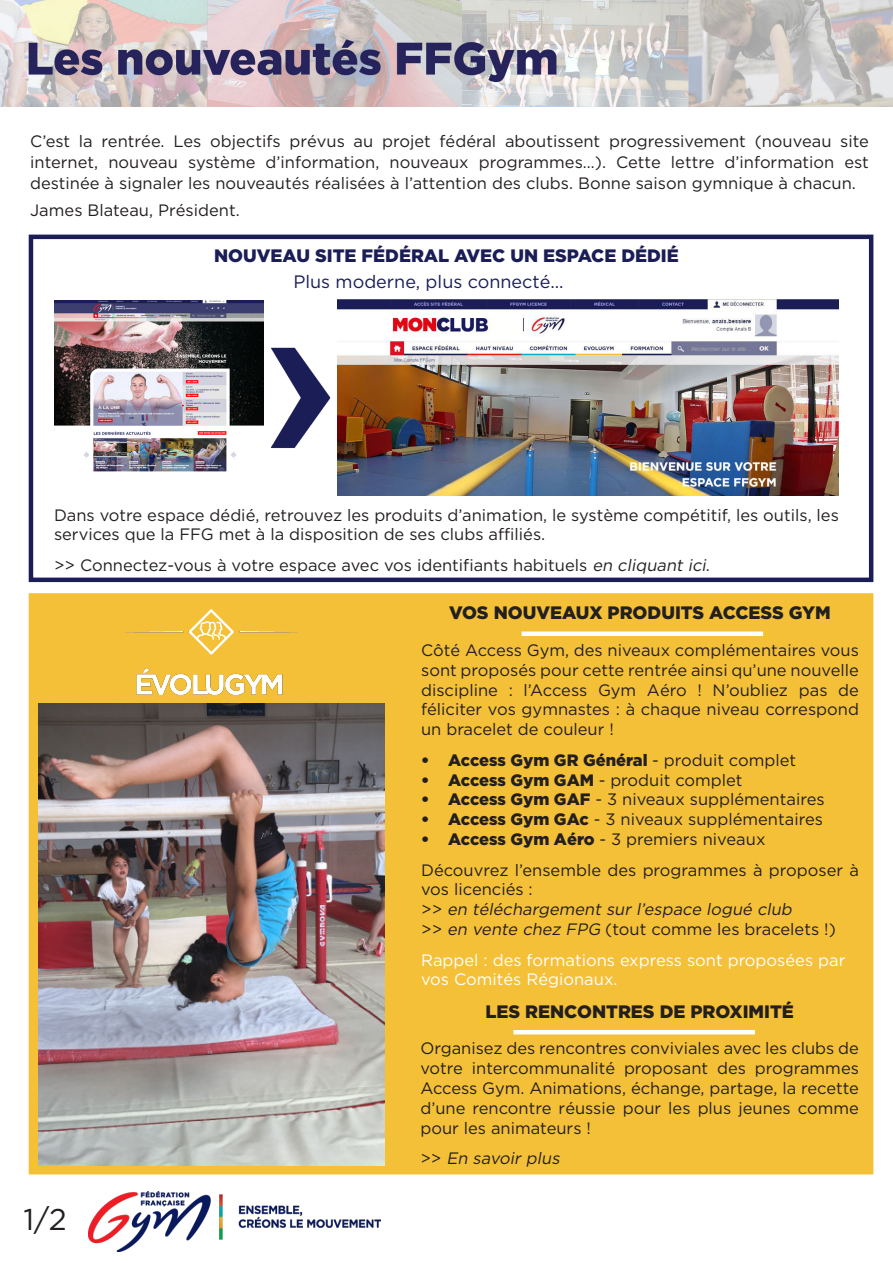
<style>
.page{position:relative;width:893px;height:1263px;background:#fff}
.page>*{position:absolute;margin:0;border:0;box-sizing:border-box;transform-origin:0 0}
.t1{font:30px "Gotham HTF";color:#231f20}
.t2{font:900 18px "Gotham HTF";color:#231f20}
.t3{font:900 18px "Gotham HTF";color:#1a1d56}
.t4{font:18px "Gotham HTF";color:#1a1d56}
.t5{font:16.5px/19.8px "Gotham HTF";color:#231f20;text-align:justify}
.t6{font:16.5px/19.8px "Gotham HTF";color:#fff}
.t7{font:italic 16.5px "Gotham HTF";color:#231f20}
.t8{font:900 16.5px "Gotham HTF";color:#231f20}
.s1{font-style:italic}
.s2{font-weight:400}
.s3{font-weight:900}
.s4{font-style:normal}
</style>
<div class="page">
<div style="left:29px;top:235px;width:844px;height:347px;border:4px solid #1a1d56"></div>
<img style="left:337px;top:300px;width:502px;height:196px">
<img style="left:54px;top:300px;width:210px;height:171px">
<div style="left:29px;top:593px;width:844px;height:581px;background:#f4c038"></div>
<div style="left:522px;top:631px;width:241px;height:5px;background:#fff"></div>
<img style="left:89px;top:1192px;width:292px;height:59px">
<img style="left:126px;top:609px;width:171px;height:85px">
<hr style="left:513px;top:1030px;width:242px;height:4px;background:#fff">
<img style="left:271px;top:347px;width:60px;height:101px">
<img style="left:38px;top:703px;width:347px;height:462px">
<img style="left:0;top:0;width:893px;height:106px">
<p class="t5" style="left:30px;top:130px;width:840px;line-height:21px">C’est la rentrée. Les objectifs prévus au projet fédéral aboutissent progressivement (nouveau site internet, nouveau système d’information, nouveaux programmes…). Cette lettre d’information est destinée à signaler les nouveautés réalisées à l’attention des clubs. Bonne saison gymnique à chacun.</p>
<p class="t5" style="left:30px;top:200px;width:211px">James Blateau, Président.</p>
<p class="t3" style="left:214px;top:245px;width:466px">NOUVEAU SITE FÉDÉRAL AVEC UN ESPACE DÉDIÉ</p>
<p class="t4" style="left:293px;top:272px;width:272px">Plus moderne, plus connecté...</p>
<p class="t5" style="left:54px;top:505px;width:786px">Dans votre espace dédié, retrouvez les produits d’animation, le système compétitif, les outils, les services que la FFG met à la disposition de ses clubs affiliés.</p>
<p class="t5" style="left:54px;top:555px;width:657px">&gt;&gt; Connectez-vous à votre espace avec vos identifiants habituels <span class="s1">en cliquant ici</span>.</p>
<p class="t2" style="left:449px;top:602px;width:383px">VOS NOUVEAUX PRODUITS ACCESS GYM</p>
<p class="t5" style="left:421px;top:640px;width:439px">Côté Access Gym, des niveaux complémentaires vous sont proposés pour cette rentrée ainsi qu’une nouvelle discipline : l’Access Gym Aéro ! N’oubliez pas de féliciter vos gymnastes : à chaque niveau correspond un bracelet de couleur !</p>
<p class="t8" style="left:421px;top:750px;width:377px">• Access Gym GR Général <span class="s2">- produit complet</span></p>
<p class="t5" style="left:421px;top:770px;width:323px"><span class="s3">• Access Gym GAM</span> - produit complet</p>
<p class="t5" style="left:421px;top:789px;width:405px"><span class="s3">• Access Gym GAF</span> - 3 niveaux supplémentaires</p>
<p class="t5" style="left:421px;top:809px;width:403px"><span class="s3">• Access Gym GAc</span> - 3 niveaux supplémentaires</p>
<p class="t5" style="left:421px;top:829px;width:346px"><span class="s3">• Access Gym Aéro</span> - 3 premiers niveaux</p>
<p class="t5" style="left:421px;top:860px;width:439px">Découvrez l’ensemble des programmes à proposer à vos licenciés :</p>
<p class="t7" style="left:421px;top:900px;width:375px"><span class="s4">&gt; &gt;</span> en téléchargement sur l’espace logué club</p>
<p class="t5" style="left:421px;top:919px;width:416px">&gt;&gt; <span class="s1">en vente chez FPG</span> (tout comme les bracelets !)</p>
<p class="t6" style="left:421px;top:950px;width:426px">Rappel : des formations express sont proposées par vos Comités Régionaux.</p>
<p class="t1" style="left:23px;top:1203px;width:45px">1/2</p>
<p class="t2" style="left:485px;top:1001px;width:310px">LES RENCONTRES DE PROXIMITÉ</p>
<p class="t5" style="left:420px;top:1038px;width:440px">Organisez des rencontres conviviales avec les clubs de votre intercommunalité proposant des programmes Access Gym. Animations, échange, partage, la recette d’une rencontre réussie pour les plus jeunes comme pour les animateurs !</p>
<p class="t7" style="left:420px;top:1149px;width:144px"><span class="s4">&gt; &gt;</span> En savoir plus</p>
</div>
